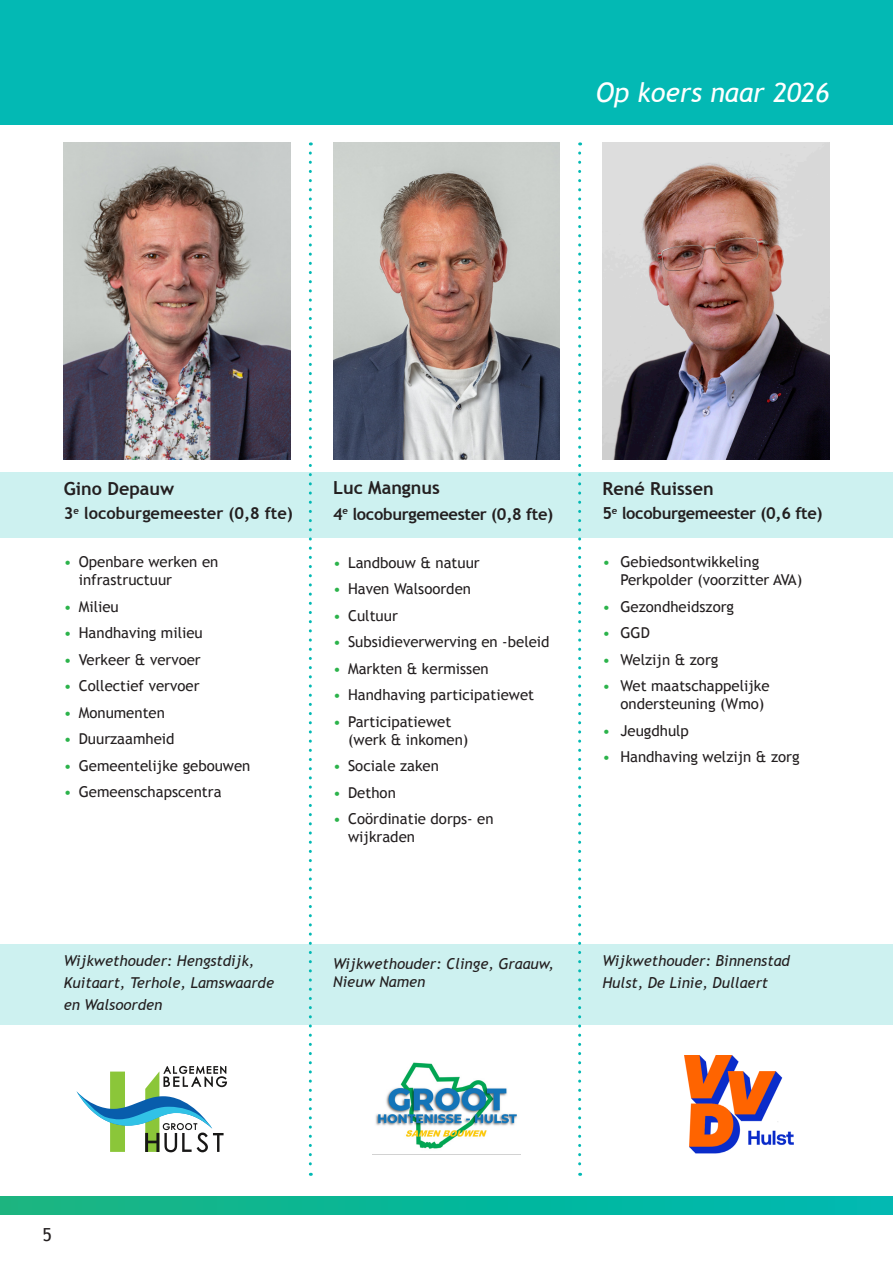
<style>
.page{position:relative;width:893px;height:1263px;background:#fff}
.page>*{position:absolute;margin:0;border:0;box-sizing:border-box;transform-origin:0 0}
.t1{font:italic 27px "Trebuchet MS";color:#fff}
.t2{font:700 18px "Trebuchet MS";color:#231f20}
.t3{font:18px "Trebuchet MS";color:#231f20}
.t4{font:700 16.5px "Trebuchet MS";letter-spacing:-.02em;color:#231f20}
.t5{font:700 16.5px "Trebuchet MS";color:#231f20}
.t6{font:15px "Trebuchet MS";color:#231f20}
.t7{font:italic 15px/21.6px "Trebuchet MS";color:#231f20}
.s1{color:#2cb34b}
</style>
<div class="page">
<div style="left:0;top:1197px;width:893px;height:17px;background:linear-gradient(to right,#18b580,#00b9b3)"></div>
<div style="left:0;top:0;width:893px;height:124px;background:#03b9b4"></div>
<div style="left:0;top:472px;width:893px;height:66px;background:#cdf1f0"></div>
<div style="left:0;top:945px;width:893px;height:80px;background:#cdf1f0"></div>
<img style="left:64px;top:142px;width:227px;height:318px">
<img style="left:333px;top:142px;width:227px;height:318px">
<img style="left:602px;top:142px;width:227px;height:318px">
<img style="left:684px;top:1055px;width:110px;height:99px">
<svg style="left:76px;top:1066px;width:151px;height:86px"></svg>
<img style="left:372px;top:1062px;width:148px;height:93px">
<svg style="left:309px;top:153px;width:3px;height:1023px"></svg>
<svg style="left:578px;top:153px;width:3px;height:1023px"></svg>
<p class="t1" style="left:596px;top:77px;width:235px">Op koers naar 2026</p>
<p class="t2" style="left:64px;top:477px;width:112px">Gino Depauw</p>
<p class="t5" style="left:64px;top:503px;width:231px">3<sup>e</sup> locoburgemeester (0,8 fte)</p>
<p class="t6" style="left:64px;top:553px;width:156px"><span class="s1">•</span> Openbare werken en</p>
<p class="t6" style="left:79px;top:571px;width:95px">infrastructuur</p>
<p class="t6" style="left:64px;top:597px;width:56px"><span class="s1">•</span> Milieu</p>
<p class="t6" style="left:64px;top:624px;width:140px"><span class="s1">•</span> Handhaving milieu</p>
<p class="t6" style="left:64px;top:650px;width:139px"><span class="s1">•</span> Verkeer &amp; vervoer</p>
<p class="t6" style="left:64px;top:677px;width:137px"><span class="s1">•</span> Collectief vervoer</p>
<p class="t6" style="left:64px;top:703px;width:103px"><span class="s1">•</span> Monumenten</p>
<p class="t6" style="left:64px;top:730px;width:112px"><span class="s1">•</span> Duurzaamheid</p>
<p class="t6" style="left:64px;top:756px;width:188px"><span class="s1">•</span> Gemeentelijke gebouwen</p>
<p class="t6" style="left:64px;top:783px;width:159px"><span class="s1">•</span> Gemeenschapscentra</p>
<p class="t2" style="left:333px;top:476px;width:108px">Luc Mangnus</p>
<p class="t4" style="left:333px;top:504px;width:222px">4<sup>e</sup> locoburgemeester (0,8 fte)</p>
<p class="t6" style="left:333px;top:554px;width:148px"><span class="s1">•</span> Landbouw &amp; natuur</p>
<p class="t6" style="left:333px;top:580px;width:139px"><span class="s1">•</span> Haven Walsoorden</p>
<p class="t6" style="left:333px;top:607px;width:66px"><span class="s1">•</span> Cultuur</p>
<p class="t6" style="left:333px;top:633px;width:218px"><span class="s1">•</span> Subsidieverwerving en -beleid</p>
<p class="t6" style="left:333px;top:660px;width:157px"><span class="s1">•</span> Markten &amp; kermissen</p>
<p class="t6" style="left:333px;top:686px;width:203px"><span class="s1">•</span> Handhaving participatiewet</p>
<p class="t6" style="left:333px;top:713px;width:120px"><span class="s1">•</span> Participatiewet</p>
<p class="t6" style="left:348px;top:731px;width:122px">(werk &amp; inkomen)</p>
<p class="t6" style="left:333px;top:757px;width:107px"><span class="s1">•</span> Sociale zaken</p>
<p class="t6" style="left:333px;top:784px;width:64px"><span class="s1">•</span> Dethon</p>
<p class="t6" style="left:333px;top:810px;width:162px"><span class="s1">•</span> Coördinatie dorps- en</p>
<p class="t6" style="left:348px;top:828px;width:68px">wijkraden</p>
<p class="t7" style="left:64px;top:950px;width:192px">Wijkwethouder: Hengstdijk,</p>
<p class="t7" style="left:64px;top:972px;width:212px">Kuitaart, Terhole, Lamswaarde</p>
<p class="t7" style="left:64px;top:994px;width:100px">en Walsoorden</p>
<p class="t7" style="left:333px;top:954px;width:222px;line-height:18px">Wijkwethouder: Clinge, Graauw,<br>Nieuw Namen</p>
<p class="t2" style="left:602px;top:477px;width:113px">René Ruissen</p>
<p class="t4" style="left:602px;top:503px;width:222px">5<sup>e</sup> locoburgemeester (0,6 fte)</p>
<p class="t6" style="left:602px;top:553px;width:158px"><span class="s1">•</span> Gebiedsontwikkeling</p>
<p class="t6" style="left:620px;top:571px;width:183px">Perkpolder (voorzitter AVA)</p>
<p class="t6" style="left:602px;top:597px;width:133px"><span class="s1">•</span> Gezondheidszorg</p>
<p class="t6" style="left:602px;top:624px;width:49px"><span class="s1">•</span> GGD</p>
<p class="t6" style="left:602px;top:650px;width:117px"><span class="s1">•</span> Welzijn &amp; zorg</p>
<p class="t6" style="left:602px;top:677px;width:169px"><span class="s1">•</span> Wet maatschappelijke</p>
<p class="t6" style="left:620px;top:695px;width:145px">ondersteuning (Wmo)</p>
<p class="t6" style="left:602px;top:721px;width:88px"><span class="s1">•</span> Jeugdhulp</p>
<p class="t6" style="left:602px;top:748px;width:199px"><span class="s1">•</span> Handhaving welzijn &amp; zorg</p>
<p class="t7" style="left:602px;top:950px;width:189px">Wijkwethouder: Binnenstad<br>Hulst, De Linie, Dullaert</p>
<p class="t3" style="left:43px;top:1224px;width:11px">5</p>
</div>
